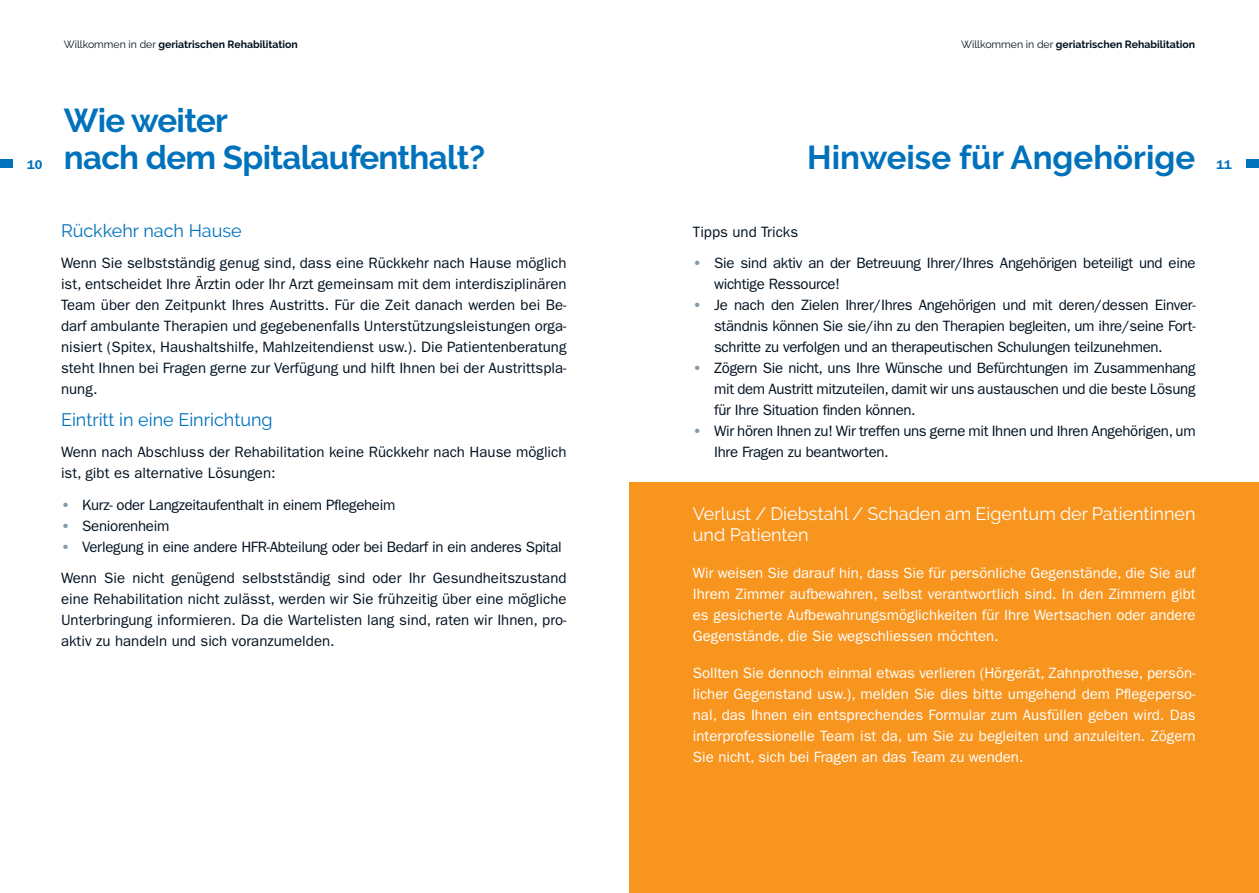
<style>
.page{position:relative;width:1259px;height:893px;background:#fff}
.page>*{position:absolute;margin:0;border:0;box-sizing:border-box;transform-origin:0 0}
.t1{font:700 33px/36.8px "Raleway";letter-spacing:-.02em;color:#0072bc}
.t2{font:700 33px "Raleway";color:#0072bc}
.t3{font:18px/21px "Raleway";color:#fff}
.t4{font:18px "Raleway";color:#0072bc}
.t5{font:15px/21px "ITC Franklin Gothic Std";letter-spacing:-.02em;color:#001120;text-align:justify}
.t6{font:15px/21px "ITC Franklin Gothic Std";color:#fff;text-align:justify}
.t7{font:15px/21px "ITC Franklin Gothic Std";color:#001120}
.t8{font:600 12.75px "ITC Franklin Gothic Std";color:#0072bc}
.t9{font:700 10.5px "Raleway";color:#001120}
.s1{font-weight:400}
.s2{font-weight:600;color:#849aa8}
</style>
<div class="page">
<div style="left:629px;top:483px;width:630px;height:410px;background:#f7951f"></div>
<div style="left:1246px;top:160px;width:13px;height:8px;background:#0072bc"></div>
<div style="left:0;top:160px;width:13px;height:8px;background:#0072bc"></div>
<p class="t9" style="left:64px;top:38px;width:235px"><span class="s1">Willkommen in der</span> geriatrischen Rehabilitation</p>
<p class="t9" style="left:961px;top:38px;width:235px"><span class="s1">Willkommen in der</span> geriatrischen Rehabilitation</p>
<h1 class="t1" style="left:64px;top:102px;width:423px">Wie weiter<br>nach dem Spitalaufenthalt?</h1>
<h1 class="t2" style="left:807px;top:138px;width:389px">Hinweise für Angehörige</h1>
<p class="t8" style="left:27px;top:157px;width:17px">10</p>
<p class="t8" style="left:1216px;top:157px;width:17px">11</p>
<p class="t4" style="left:61px;top:220px;width:182px">Rückkehr nach Hause</p>
<p class="t5" style="left:61px;top:253px;width:507px">Wenn Sie selbstständig genug sind, dass eine Rückkehr nach Hause möglich ist, entscheidet Ihre Ärztin oder Ihr Arzt gemeinsam mit dem interdisziplinären Team über den Zeitpunkt Ihres Austritts. Für die Zeit danach werden bei Be&shy;darf ambulante Therapien und gegebenenfalls Unterstützungsleistungen orga&shy;nisiert (Spitex, Haushaltshilfe, Mahlzeitendienst usw.). Die Patientenberatung steht Ihnen bei Fragen gerne zur Verfügung und hilft Ihnen bei der Austrittspla&shy;nung.</p>
<p class="t4" style="left:61px;top:409px;width:213px">Eintritt in eine Einrichtung</p>
<p class="t7" style="left:61px;top:442px;width:507px">Wenn nach Abschluss der Rehabilitation keine Rückkehr nach Hause möglich ist, gibt es alternative Lösungen:</p>
<p class="t5" style="left:61px;top:494px;width:336px"><span class="s2">•</span> Kurz- oder Langzeitaufenthalt in einem Pflegeheim</p>
<p class="t5" style="left:61px;top:515px;width:110px"><span class="s2">•</span> Seniorenheim</p>
<p class="t7" style="left:61px;top:531px;width:507px;line-height:31.5px"><span class="s2">•</span> Verlegung in eine andere HFR-Abteilung oder bei Bedarf in ein anderes Spital<br>Wenn Sie nicht genügend selbstständig sind oder Ihr Gesundheitszustand</p>
<p class="t5" style="left:61px;top:589px;width:507px">eine Rehabilitation nicht zulässt, werden wir Sie frühzeitig über eine mögliche Unterbringung informieren. Da die Wartelisten lang sind, raten wir Ihnen, pro&shy;aktiv zu handeln und sich voranzumelden.</p>
<p class="t7" style="left:693px;top:221px;width:107px">Tipps und Tricks</p>
<p class="t5" style="left:714px;top:253px;width:483px;text-indent:-21px"><span class="s2">•</span> Sie sind aktiv an der Betreuung Ihrer/Ihres Angehörigen beteiligt und eine wichtige Ressource!</p>
<p class="t5" style="left:714px;top:295px;width:483px;text-indent:-21px"><span class="s2">•</span> Je nach den Zielen Ihrer/Ihres Angehörigen und mit deren/dessen Einver&shy;ständnis können Sie sie/ihn zu den Therapien begleiten, um ihre/seine Fort&shy;schritte zu verfolgen und an therapeutischen Schulungen teilzunehmen.</p>
<p class="t5" style="left:714px;top:358px;width:483px;text-indent:-21px"><span class="s2">•</span> Zögern Sie nicht, uns Ihre Wünsche und Befürchtungen im Zusammenhang mit dem Austritt mitzuteilen, damit wir uns austauschen und die beste Lösung für Ihre Situation finden können.</p>
<p class="t5" style="left:714px;top:421px;width:483px;text-indent:-21px"><span class="s2">•</span> Wir hören Ihnen zu! Wir treffen uns gerne mit Ihnen und Ihren Angehörigen, um<br>Ihre Fragen zu beantworten.</p>
<p class="t3" style="left:693px;top:503px;width:504px">Verlust / Diebstahl / Schaden am Eigentum der Patientinnen und Patienten</p>
<p class="t6" style="left:693px;top:563px;width:504px">Wir weisen Sie darauf hin, dass Sie für persönliche Gegenstände, die Sie auf Ihrem Zimmer aufbewahren, selbst verantwortlich sind. In den Zimmern gibt es gesicherte Aufbewahrungsmöglichkeiten für Ihre Wertsachen oder andere Gegenstände, die Sie wegschliessen möchten.</p>
<p class="t6" style="left:693px;top:662px;width:504px">Sollten Sie dennoch einmal etwas verlieren (Hörgerät, Zahnprothese, persön&shy;licher Gegenstand usw.), melden Sie dies bitte umgehend dem Pflegeperso&shy;nal, das Ihnen ein entsprechendes Formular zum Ausfüllen geben wird. Das interprofessionelle Team ist da, um Sie zu begleiten und anzuleiten. Zögern Sie nicht, sich bei Fragen an das Team zu wenden.</p>
</div>
